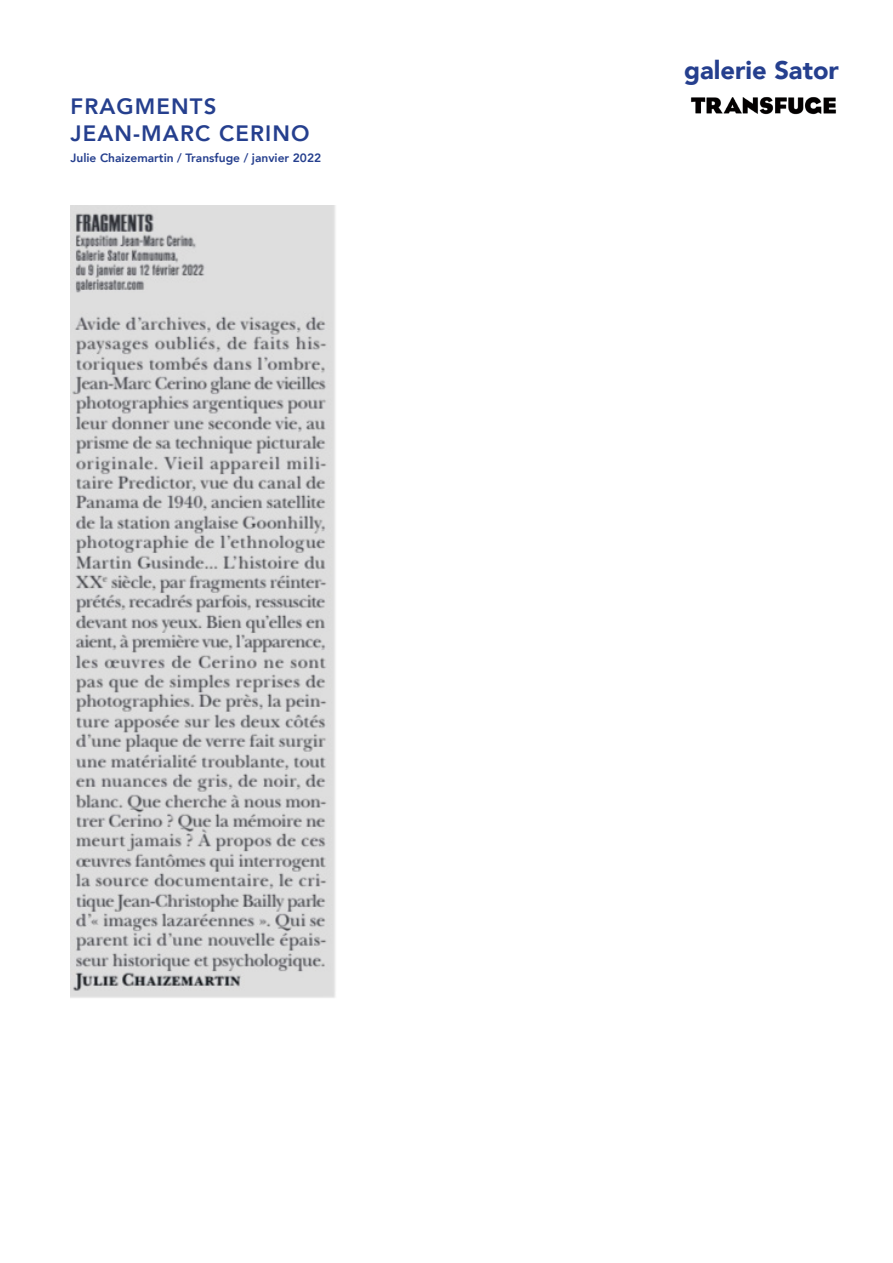
<style>
.page{position:relative;width:893px;height:1263px;background:#fff}
.page>*{position:absolute;margin:0;border:0;box-sizing:border-box;transform-origin:0 0}
.t1{font:900 25.5px "Avenir";color:#253f8e}
.t2{font:800 22.2px "Avenir";letter-spacing:.05em;color:#253f8e}
.t3{font:800 12px "Avenir";color:#253f8e}
</style>
<div class="page">
<img style="left:71px;top:205px;width:265px;height:793px">
<img style="left:690px;top:97px;width:147px;height:18px">
<p class="t2" style="left:71px;top:89px;width:147px">FRAGMENTS</p>
<p class="t2" style="left:71px;top:116px;width:241px">JEAN-MARC CERINO</p>
<p class="t3" style="left:71px;top:148px;width:252px">Julie Chaizemartin / Transfuge / janvier 2022</p>
<p class="t1" style="left:684px;top:49px;width:156px">galerie Sator</p>
</div>
